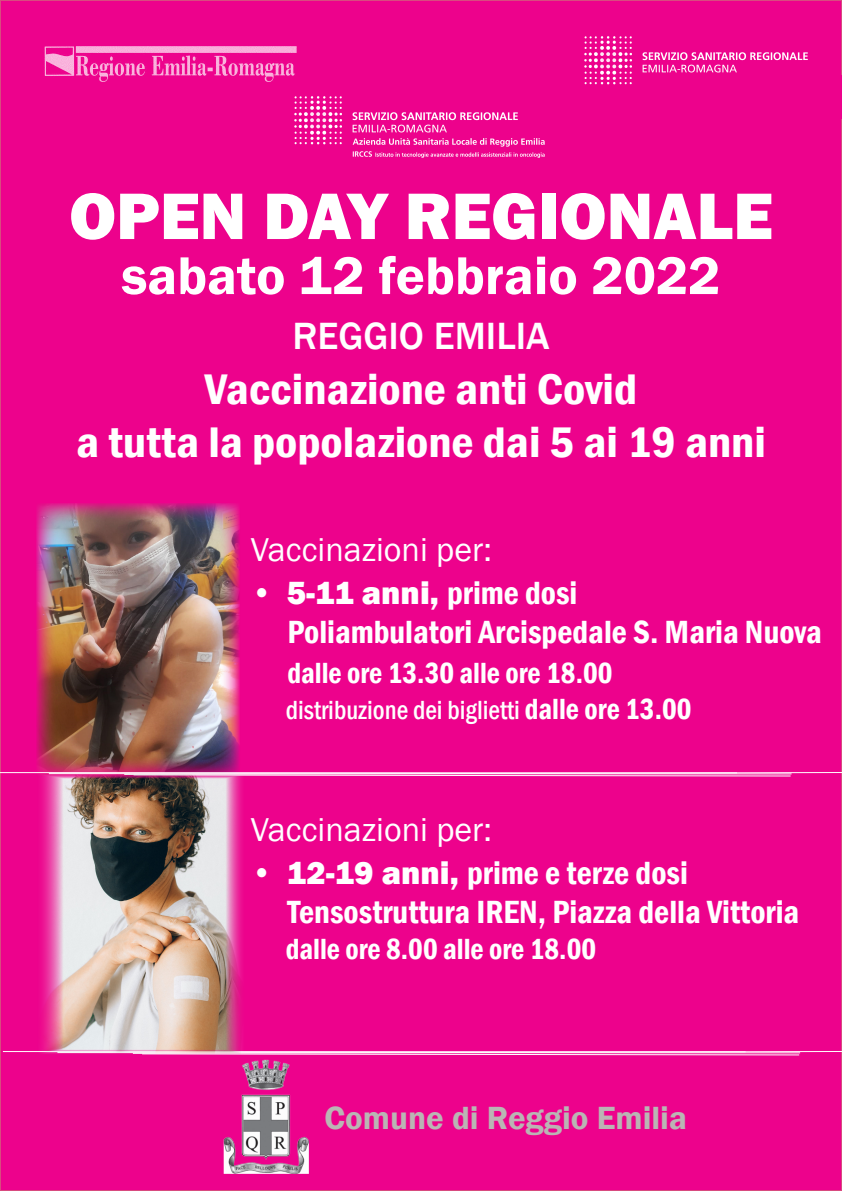
<style>
.page{position:relative;width:842px;height:1191px;background:#fff}
.page>*{position:absolute;margin:0;border:0;box-sizing:border-box;transform-origin:0 0}
.t1{font:800 68px "Franklin Gothic";color:#fff}
.t2{font:600 55px "Franklin Gothic";color:#fff}
.t3{font:600 condensed 44px "Franklin Gothic";color:#fff;scale:1.1 1}
.t4{font:500 39px "Franklin Gothic";color:#fff}
.t5{font:34px "Franklin Gothic";color:#fff}
.t6{font:600 condensed 33px/39.6px "Franklin Gothic";color:#fff}
.t7{font:600 33px "Franklin Gothic";color:#bab5b4}
.t8{font:600 condensed 30px "Franklin Gothic";color:#fff;scale:.96 1}
.t9{font:500 condensed 27px "Franklin Gothic";color:#fff;scale:.96 1}
.s1{font-weight:800;font-stretch:normal}
.s2{font-weight:600;font-size:30px}
</style>
<div class="page">
<div style="left:0;top:0;width:842px;height:1191px;background:#ed028c;border:1px solid #d84b7f"></div>
<img style="left:36px;top:503px;width:204px;height:271px">
<img style="left:295px;top:96px;width:250px;height:61px">
<hr style="left:3px;top:1051px;width:743px;height:1px;background:#fff">
<svg style="left:142px;top:1050px;width:700px;height:6px"></svg>
<hr style="left:57px;top:1052px;width:743px;height:1px;background:#fff">
<img style="left:177px;top:1050px;width:179px;height:141px">
<hr style="left:0;top:772px;width:737px;height:1px;background:#fff">
<svg style="left:123px;top:771px;width:719px;height:6px"></svg>
<hr style="left:49px;top:773px;width:742px;height:1px;background:#fff">
<img style="left:35px;top:774px;width:211px;height:280px">
<img style="left:44px;top:46px;width:253px;height:36px">
<img style="left:585px;top:36px;width:223px;height:49px">
<div style="left:636px;top:75px;width:206px;height:44px;background:#ed028c"></div>
<p class="t1" style="left:69px;top:172px;width:705px">OPEN DAY REGIONALE</p>
<p class="t2" style="left:121px;top:242px;width:600px">sabato 12 febbraio 2022</p>
<p class="t4" style="left:292px;top:312px;width:259px">REGGIO EMILIA</p>
<p class="t3" style="left:205px;top:360px;width:395px">Vaccinazione anti Covid</p>
<p class="t3" style="left:76px;top:413px;width:629px">a tutta la popolazione dai 5 ai 19 anni</p>
<p class="t5" style="left:251px;top:529px;width:242px">Vaccinazioni per:</p>
<p class="t6" style="left:287px;top:572px;width:536px;text-indent:-36px"><span class="s1">• 5-11 anni,</span> prime dosi<br>Poliambulatori Arcispedale S. Maria Nuova</p>
<p class="t8" style="left:287px;top:652px;width:340px">dalle ore 13.30 alle ore 18.00</p>
<p class="t9" style="left:286px;top:692px;width:424px">distribuzione dei biglietti <span class="s2">dalle ore 13.00</span></p>
<p class="t5" style="left:251px;top:808px;width:243px">Vaccinazioni per:</p>
<p class="t6" style="left:287px;top:852px;width:513px;text-indent:-37px"><span class="s1">• 12-19 anni,</span> prime e terze dosi<br>Tensostruttura IREN, Piazza della Vittoria</p>
<p class="t8" style="left:286px;top:929px;width:325px">dalle ore 8.00 alle ore 18.00</p>
<p class="t7" style="left:325px;top:1097px;width:364px">Comune di Reggio Emilia</p>
</div>
